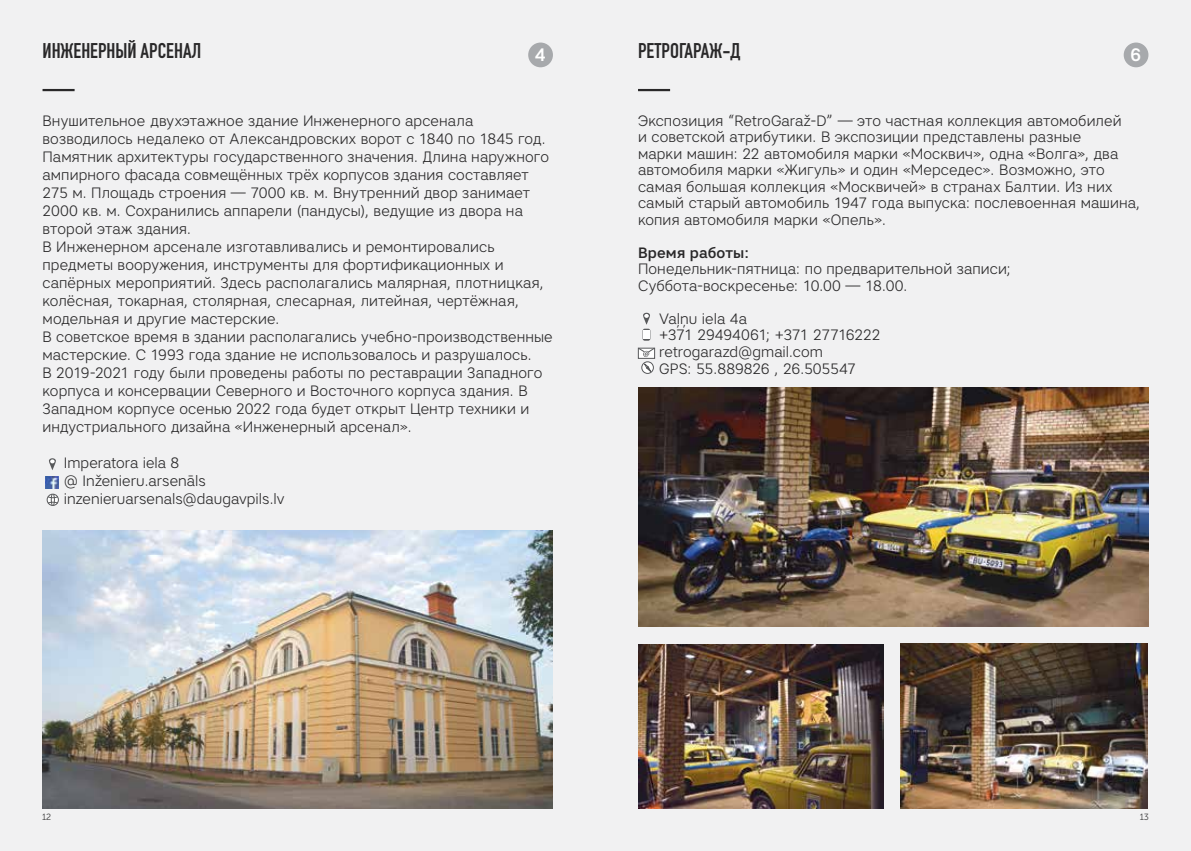
<style>
.page{position:relative;width:1191px;height:851px;background:#fff}
.page>*{position:absolute;margin:0;border:0;box-sizing:border-box;transform-origin:0 0}
.t1{font:700 21px "DIN Condensed";color:#292829}
.t2{font:500 18px "Artico";color:#fff}
.t3{font:300 15px/18px "Artico";letter-spacing:.01em;color:#292829}
.t4{font:500 15px "Artico";letter-spacing:.01em;color:#292829}
.t5{font:9px "Museo Sans Cyrl 300";color:#383839}
</style>
<div class="page">
<div style="left:0;top:0;width:1191px;height:850px;background:#f1f1f2"></div>
<hr style="left:43px;top:89px;width:32px;height:2px;background:#292829">
<hr style="left:638px;top:89px;width:32px;height:2px;background:#292829">
<img style="left:43px;top:530px;width:510px;height:278px">
<img style="left:638px;top:644px;width:246px;height:164px">
<img style="left:900px;top:643px;width:247px;height:165px">
<img style="left:638px;top:387px;width:510px;height:239px">
<svg style="left:643px;top:313px;width:7px;height:12px"></svg>
<svg style="left:49px;top:458px;width:7px;height:12px"></svg>
<svg style="left:46px;top:476px;width:13px;height:30px"></svg>
<svg style="left:642px;top:328px;width:8px;height:12px"></svg>
<div style="left:643px;top:330px;width:6px;height:9px;background:#fff"></div>
<svg style="left:637px;top:347px;width:18px;height:10px"></svg>
<svg style="left:642px;top:362px;width:11px;height:11px"></svg>
<div style="left:641px;top:361px;width:13px;height:13px;border:1px solid #58595b;border-radius:50%"></div>
<svg style="left:644px;top:363px;width:7px;height:9px"></svg>
<div style="left:528px;top:43px;width:25px;height:24px;background:#a7a9ac;border-radius:50%"></div>
<div style="left:1123px;top:43px;width:25px;height:24px;background:#a7a9ac;border-radius:50%"></div>
<h1 class="t1" style="left:43px;top:36px;width:160px">ИНЖЕНЕРНЫЙ АРСЕНАЛ</h1>
<p class="t2" style="left:534px;top:43px;width:13px">4</p>
<h1 class="t1" style="left:638px;top:36px;width:104px">РЕТРОГАРАЖ-Д</h1>
<p class="t2" style="left:1130px;top:43px;width:13px">6</p>
<p class="t3" style="left:43px;top:111px;width:512px">Внушительное двухэтажное здание Инженерного арсенала возводилось недалеко от Александровских ворот с 1840 по 1845 год.<br>Памятник архитектуры государственного значения. Длина наружного ампирного фасада совмещённых трёх корпусов здания составляет 275 м. Площадь строения — 7000 кв. м. Внутренний двор занимает 2000 кв. м. Сохранились аппарели (пандусы), ведущие из двора на второй этаж здания.<br>В Инженерном арсенале изготавливались и ремонтировались предметы вооружения, инструменты для фортификационных и сапёрных мероприятий. Здесь располагались малярная, плотницкая, колёсная, токарная, столярная, слесарная, литейная, чертёжная, модельная и другие мастерские.<br>В советское время в здании располагались учебно-производственные мастерские. С 1993 года здание не использовалось и разрушалось.<br>В 2019-2021 году были проведены работы по реставрации Западного корпуса и консервации Северного и Восточного корпуса здания. В Западном корпусе осенью 2022 года будет открыт Центр техники и индустриального дизайна «Инженерный арсенал».</p>
<p class="t3" style="left:64px;top:453px;width:222px">Imperatora iela 8<br>@ Inženieru.arsenāls inzenieruarsenals@daugavpils.lv</p>
<p class="t3" style="left:638px;top:112px;width:504px;line-height:16.5px">Экспозиция “RetroGaraž-D” — это частная коллекция автомобилей<br>и советской атрибутики. В экспозиции представлены разные<br>марки машин: 22 автомобиля марки «Москвич», одна «Волга», два автомобиля марки «Жигуль» и один «Мерседес». Возможно, это самая большая коллекция «Москвичей» в странах Балтии. Из них самый старый автомобиль 1947 года выпуска: послевоенная машина, копия автомобиля марки «Опель».</p>
<p class="t4" style="left:638px;top:243px;width:112px">Время работы:</p>
<p class="t3" style="left:638px;top:260px;width:374px;line-height:16.5px">Понедельник-пятница: по предварительной записи;<br>Суббота-воскресенье: 10.00 — 18.00.</p>
<p class="t3" style="left:659px;top:310px;width:223px;line-height:16.5px">Vaļņu iela 4a<br>+371 29494061; +371 27716222 retrogarazd@gmail.com<br>GPS: 55.889826 , 26.505547</p>
<p class="t5" style="left:42px;top:811px;width:11px">12</p>
<p class="t5" style="left:1139px;top:811px;width:11px">13</p>
</div>
